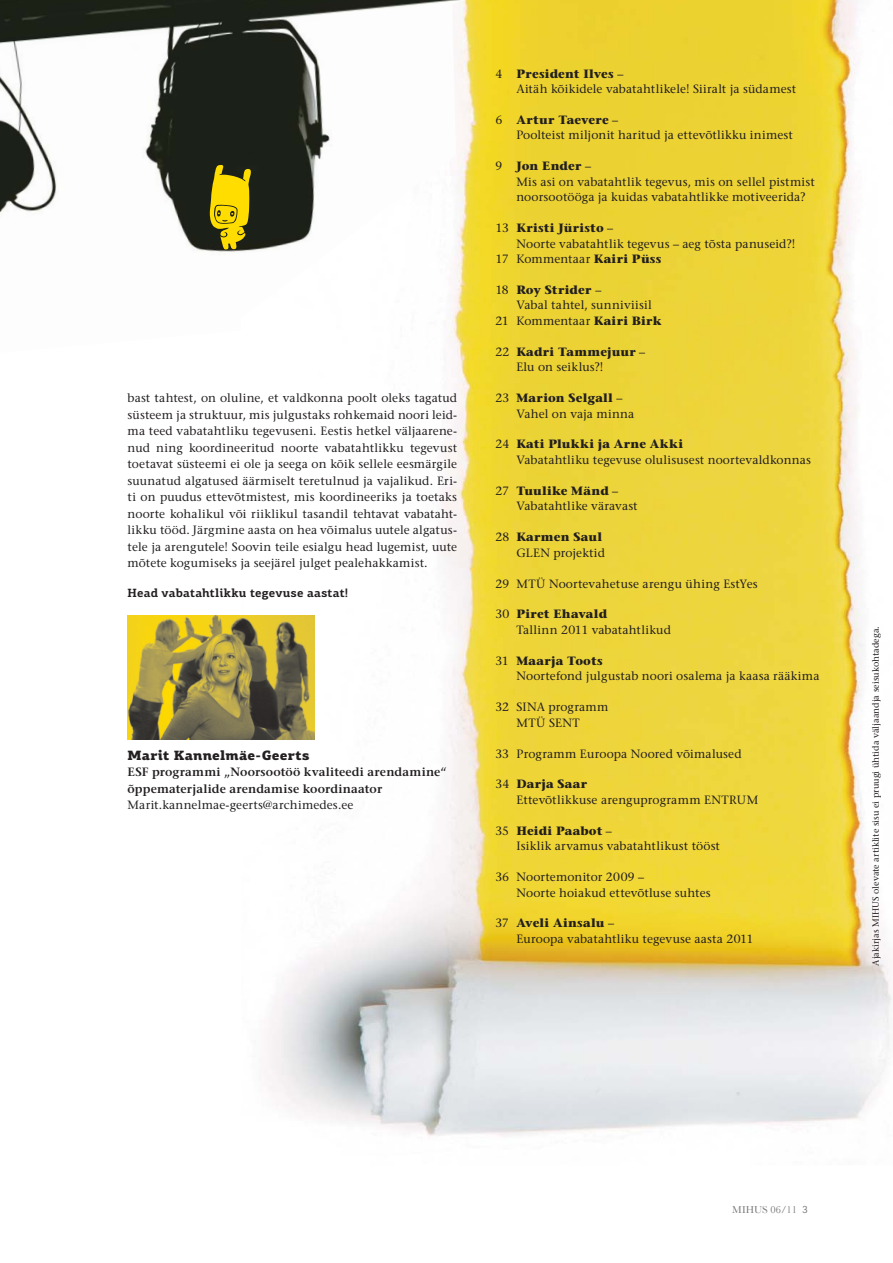
<style>
.page{position:relative;width:893px;height:1263px;background:#fff}
.page>*{position:absolute;margin:0;border:0;box-sizing:border-box;transform-origin:0 0}
.t1{font:900 13.5px "PF Centro Slab Pro";letter-spacing:.02em;color:#231f20}
.t2{font:12px/15.5px "Stone Serif";letter-spacing:.01em;color:#231f20}
.t3{font:600 12px/16.5px "Stone Serif";letter-spacing:.015em;color:#231f20}
.t4{font:700 12px "PF Centro Slab Pro";letter-spacing:.015em;color:#231f20}
.t5{font:700 12px "Stone Serif";letter-spacing:.02em;color:#231f20}
.t6{font:10.5px "Baskerville";color:#77787b}
.t7{font:9px "Stone Serif";color:#231f20}
.s1{font-weight:700}
.s2{font-weight:400}
.s3{font-family:"ITC Franklin Gothic Std";font-stretch:condensed}
</style>
<div class="page">
<img style="left:0;top:0;width:242px;height:252px">
<img style="left:242px;top:0;width:650px;height:1136px">
<svg style="left:210px;top:165px;width:41px;height:85px;background:#b09b08"></svg>
<img style="left:128px;top:616px;width:187px;height:124px">
<p class="t2" style="left:128px;top:391px;width:331px;line-height:16.5px;text-align:justify">bast tahtest, on oluline, et valdkonna poolt oleks tagatud süsteem ja struktuur, mis julgustaks rohkemaid noori leid&shy;ma teed vabatahtliku tegevuseni. Eestis hetkel väljaarene&shy;nud ning koordineeritud noorte vabatahtlikku tegevust toetavat süsteemi ei ole ja seega on kõik sellele eesmärgile suunatud algatused äärmiselt teretulnud ja vajalikud. Eri&shy;ti on puudus ettevõtmistest, mis koordineeriks ja toetaks noorte kohalikul või riiklikul tasandil tehtavat vabataht&shy;likku tööd. Järgmine aasta on hea võimalus uutele algatus&shy;tele ja arengutele! Soovin teile esialgu head lugemist, uute mõtete kogumiseks ja seejärel julget pealehakkamist.</p>
<p class="t4" style="left:128px;top:588px;width:222px">Head vabatahtlikku tegevuse aastat!</p>
<p class="t1" style="left:128px;top:748px;width:183px">Marit Kannelmäe-Geerts</p>
<p class="t3" style="left:128px;top:765px;width:321px">ESF programmi „Noorsootöö kvaliteedi arendamine“ õppematerjalide arendamise koordinaator</p>
<p class="t2" style="left:128px;top:798px;width:227px">Marit.kannelmae-geerts@archimedes.ee</p>
<p class="t2" style="left:516px;top:67px;width:281px;text-indent:-21px">4 <span class="s1">President Ilves</span> –<br>Aitäh kõikidele vabatahtlikele! Siiralt ja südamest</p>
<p class="t2" style="left:516px;top:113px;width:278px;text-indent:-21px">6 <span class="s1">Artur Taevere</span> –<br>Poolteist miljonit haritud ja ettevõtlikku inimest</p>
<p class="t2" style="left:516px;top:160px;width:300px;text-indent:-21px">9 <span class="s1">Jon Ender</span> –<br>Mis asi on vabatahtlik tegevus, mis on sellel pistmist noorsootööga ja kuidas vabatahtlikke motiveerida?</p>
<p class="t5" style="left:495px;top:223px;width:119px"><span class="s2">13</span> Kristi Jüristo <span class="s2">–</span></p>
<p class="t2" style="left:516px;top:237px;width:280px">Noorte vabatahtlik tegevus – aeg tõsta panuseid?!</p>
<p class="t2" style="left:495px;top:252px;width:168px">17 Kommentaar <span class="s1">Kairi Püss</span></p>
<p class="t5" style="left:495px;top:285px;width:107px"><span class="s2">18</span> Roy Strider <span class="s2">–</span></p>
<p class="t2" style="left:516px;top:299px;width:137px">Vabal tahtel, sunniviisil</p>
<p class="t2" style="left:495px;top:314px;width:168px">21 Kommentaar <span class="s1">Kairi Birk</span></p>
<p class="t2" style="left:516px;top:345px;width:130px;text-indent:-21px">22 <span class="s1">Kadri Tammejuur</span> –<br>Elu on seiklus?!</p>
<p class="t2" style="left:516px;top:391px;width:119px;text-indent:-21px">23 <span class="s1">Marion Selgall</span> –<br>Vahel on vaja minna</p>
<p class="t2" style="left:516px;top:438px;width:296px;text-indent:-21px">24 <span class="s1">Kati Plukki ja Arne Akki<br></span>Vabatahtliku tegevuse olulisusest noortevaldkonnas</p>
<p class="t2" style="left:516px;top:484px;width:123px;text-indent:-21px">27 <span class="s1">Tuulike Mänd</span> –<br>Vabatahtlike väravast</p>
<p class="t2" style="left:495px;top:530px;width:111px;text-align:right">28 <span class="s1">Karmen Saul<br></span>GLEN projektid</p>
<p class="t2" style="left:495px;top:577px;width:264px">29 MTÜ Noortevahetuse arengu ühing EstYes</p>
<p class="t2" style="left:516px;top:608px;width:156px;text-indent:-21px">30 <span class="s1">Piret Ehavald<br></span>Tallinn 2011 vabatahtlikud</p>
<p class="t2" style="left:516px;top:654px;width:305px;text-indent:-21px">31 <span class="s1">Maarja Toots<br></span>Noortefond julgustab noori osalema ja kaasa rääkima</p>
<p class="t2" style="left:516px;top:700px;width:94px;text-indent:-21px">32 SINA programm<br>MTÜ SENT</p>
<p class="t2" style="left:495px;top:747px;width:248px">33 Programm Euroopa Noored võimalused</p>
<p class="t2" style="left:516px;top:778px;width:243px;text-indent:-21px">34 <span class="s1">Darja Saar<br></span>Ettevõtlikkuse arenguprogramm ENTRUM</p>
<p class="t2" style="left:516px;top:824px;width:205px;text-indent:-21px">35 <span class="s1">Heidi Paabot</span> –<br>Isiklik arvamus vabatahtlikust tööst</p>
<p class="t2" style="left:516px;top:870px;width:196px;text-indent:-21px">36 Noortemonitor 2009 –<br>Noorte hoiakud ettevõtluse suhtes</p>
<p class="t2" style="left:516px;top:917px;width:239px;text-indent:-21px">37 <span class="s1">Aveli Ainsalu</span> –<br>Euroopa vabatahtliku tegevuse aasta 2011</p>
<p class="t7" style="left:872px;top:965px;width:341px;rotate:-90deg">Ajakirjas MIHUS olevate artiklite sisu ei pruugi ühtida väljaandja seisukohtadega.</p>
<p class="t6" style="left:732px;top:1203px;width:77px">MIHUS 06/11 <span class="s3">3</span></p>
</div>
